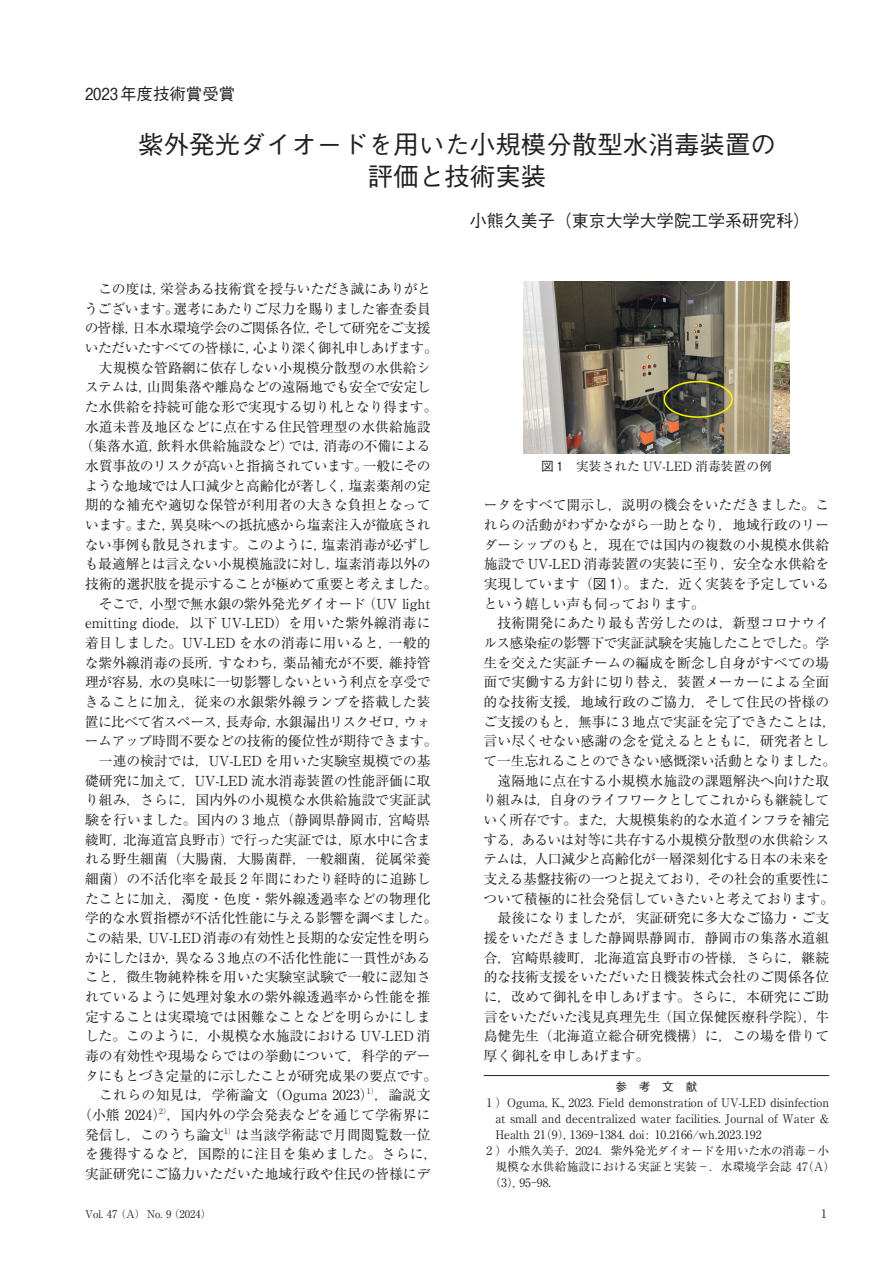
<style>
.page{position:relative;width:893px;height:1263px;background:#fff}
.page>*{position:absolute;margin:0;border:0;box-sizing:border-box;transform-origin:0 0}
.t1{font:500 25.5px/32px "Gothic BBB Pro";color:#231f20;text-align:center}
.t2{font:500 16.95px "Gothic BBB Pro";color:#231f20}
.t3{font:500 16.5px "Gothic BBB Pro";color:#231f20}
.t4{font:13.8px/19.6px "Ryumin Pro";color:#231f20;text-align:center}
.t5{font:12.75px "Ryumin Pro";color:#231f20}
.t6{font:11.7px "Ryumin Pro";color:#231f20}
.t7{font:500 11.7px "Gothic BBB Pro";color:#231f20}
.t8{font:10.65px "Ryumin Pro";color:#231f20}
.s1{font-family:"Gothic BBB Pro";font-weight:500}
</style>
<div class="page">
<hr style="left:484px;top:1075px;width:345px;height:1px;background:#231f20">
<img style="left:523px;top:282px;width:266px;height:171px">
<p class="t3" style="left:85px;top:80px;width:152px">2023年度技術賞受賞</p>
<h1 class="t1" style="left:138px;top:125px;width:639px">紫外発光ダイオードを用いた小規模分散型水消毒装置の評価と技術実装</h1>
<p class="t2" style="left:470px;top:207px;width:342px">小熊久美子（東京大学大学院工学系研究科）</p>
<p class="t4" style="left:78px;top:278px;width:361px">　この度は，栄誉ある技術賞を授与いただき誠にありがとうございます。選考にあたりご尽力を賜りました審査委員の皆様，日本水環境学会のご関係各位，そして研究をご支援いただいたすべての皆様に，心より深く御礼申しあげます。　大規模な管路網に依存しない小規模分散型の水供給システムは，山間集落や離島などの遠隔地でも安全で安定した水供給を持続可能な形で実現する切り札となり得ます。水道未普及地区などに点在する住民管理型の水供給施設（集落水道，飲料水供給施設など）では，消毒の不備による水質事故のリスクが高いと指摘されています。一般にそのような地域では人口減少と高齢化が著しく，塩素薬剤の定期的な補充や適切な保管が利用者の大きな負担となっています。また，異臭味への抵抗感から塩素注入が徹底されない事例も散見されます。このように，塩素消毒が必ずしも最適解とは言えない小規模施設に対し，塩素消毒以外の技術的選択肢を提示することが極めて重要と考えました。　そこで，小型で無水銀の紫外発光ダイオード（UV light emitting diode，以下 UV-LED）を用いた紫外線消毒に着目しました。UV-LED を水の消毒に用いると，一般的な紫外線消毒の長所，すなわち，薬品補充が不要，維持管理が容易，水の臭味に一切影響しないという利点を享受できることに加え，従来の水銀紫外線ランプを搭載した装置に比べて省スペース，長寿命，水銀漏出リスクゼロ，ウォームアップ時間不要などの技術的優位性が期待できます。　一連の検討では，UV-LED を用いた実験室規模での基礎研究に加えて，UV-LED 流水消毒装置の性能評価に取り組み，さらに，国内外の小規模な水供給施設で実証試験を行いました。国内の 3 地点（静岡県静岡市，宮崎県綾町，北海道富良野市）で行った実証では，原水中に含まれる野生細菌（大腸菌，大腸菌群，一般細菌，従属栄養細菌）の不活化率を最長 2 年間にわたり経時的に追跡したことに加え，濁度・色度・紫外線透過率などの物理化学的な水質指標が不活化性能に与える影響を調べました。この結果，UV-LED 消毒の有効性と長期的な安定性を明らかにしたほか，異なる 3 地点の不活化性能に一貫性があること，微生物純粋株を用いた実験室試験で一般に認知されているように処理対象水の紫外線透過率から性能を推定することは実環境では困難なことなどを明らかにしました。このように，小規模な水施設における UV-LED 消毒の有効性や現場ならではの挙動について，科学的データにもとづき定量的に示したことが研究成果の要点です。　これらの知見は，学術論文（Oguma 2023）<sup>1）</sup>，論説文（小熊 2024）<sup>2）</sup>，国内外の学会発表などを通じて学術界に発信し，このうち論文<sup>1）</sup>は当該学術誌で月間閲覧数一位を獲得するなど，国際的に注目を集めました。さらに，実証研究にご協力いただいた地域行政や住民の皆様にデ</p>
<p class="t5" style="left:541px;top:456px;width:232px"><span class="s1">図 1</span>　実装された UV-LED 消毒装置の例</p>
<p class="t4" style="left:483px;top:494px;width:355px;text-align:left">ータをすべて開示し，説明の機会をいただきました。これらの活動がわずかながら一助となり，地域行政のリーダーシップのもと，現在では国内の複数の小規模水供給施設で UV-LED 消毒装置の実装に至り，安全な水供給を実現しています（<span class="s1">図 1</span>）。また，近く実装を予定しているという嬉しい声も伺っております。<br>　技術開発にあたり最も苦労したのは，新型コロナウイルス感染症の影響下で実証試験を実施したことでした。学生を交えた実証チームの編成を断念し自身がすべての場面で実働する方針に切り替え，装置メーカーによる全面的な技術支援，地域行政のご協力，そして住民の皆様のご支援のもと，無事に 3 地点で実証を完了できたことは，言い尽くせない感謝の念を覚えるとともに，研究者として一生忘れることのできない感慨深い活動となりました。　遠隔地に点在する小規模水施設の課題解決へ向けた取り組みは，自身のライフワークとしてこれからも継続していく所存です。また，大規模集約的な水道インフラを補完する，あるいは対等に共存する小規模分散型の水供給システムは，人口減少と高齢化が一層深刻化する日本の未来を支える基盤技術の一つと捉えており，その社会的重要性について積極的に社会発信していきたいと考えております。　最後になりましたが，実証研究に多大なご協力・ご支援をいただきました静岡県静岡市，静岡市の集落水道組合，宮崎県綾町，北海道富良野市の皆様，さらに，継続的な技術支援をいただいた日機装株式会社のご関係各位に，改めて御礼を申しあげます。さらに，本研究にご助言をいただいた浅見真理先生（国立保健医療科学院），牛島健先生（北海道立総合研究機構）に，この場を借りて厚く御礼を申しあげます。</p>
<p class="t7" style="left:615px;top:1078px;width:83px">参考文献</p>
<p class="t6" style="left:487px;top:1094px;width:344px">1 ）Oguma, K., 2023. Field demonstration of UV-LED disinfection</p>
<p class="t6" style="left:495px;top:1110px;width:335px">at small and decentralized water facilities. Journal of Water &amp;</p>
<p class="t6" style="left:495px;top:1126px;width:268px">Health 21（9）, 1369-1384. doi: 10.2166/wh.2023.192</p>
<p class="t6" style="left:487px;top:1142px;width:344px">2 ）小熊久美子，2024．紫外発光ダイオードを用いた水の消毒－小</p>
<p class="t6" style="left:495px;top:1158px;width:341px">規模な水供給施設における実証と実装－．水環境学会誌 47（A）</p>
<p class="t6" style="left:489px;top:1173px;width:72px">（3）, 95-98．</p>
<p class="t8" style="left:85px;top:1205px;width:128px">Vol. 47 （A） No. 9（2024）</p>
<p class="t6" style="left:821px;top:1204px;width:7px">1</p>
</div>
